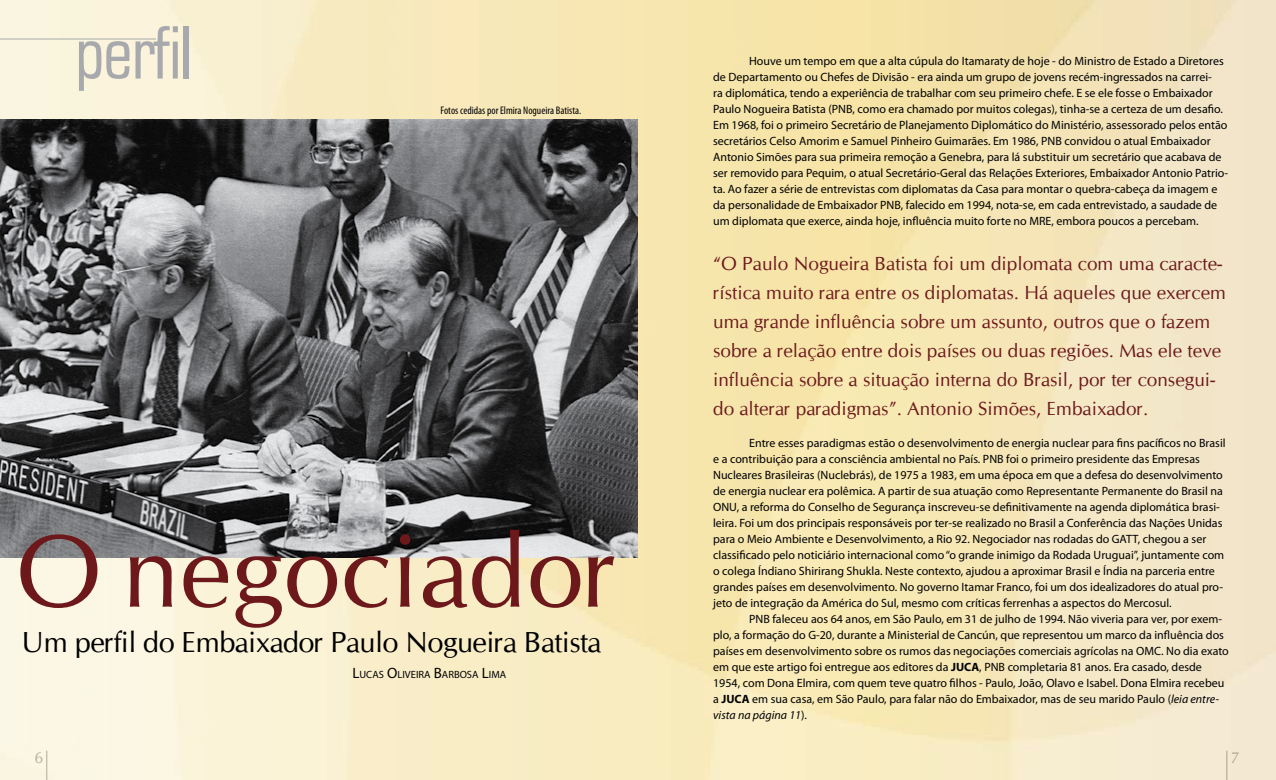
<style>
.page{position:relative;width:1276px;height:780px;background:#fff}
.page>*{position:absolute;margin:0;border:0;box-sizing:border-box;transform-origin:0 0}
.t1{font:103.4px "Cg Omega";color:#6d191c}
.t2{font:74px "Eural Small DB Normal";color:#a7a9ac}
.t3{font:29px "Cg Omega";letter-spacing:-.02em;color:#000}
.t4{font:19px/29px "Cg Omega";color:#6d191c}
.t5{font:16px "Cg Omega";color:#939598}
.t6{font:12px/16px "Myriad Pro";color:#000}
.t7{font:condensed 11px "Myriad Pro";color:#000}
.t8{font:10.5px "Myriad Pro";color:#000}
.s1{font-size:15px}
.s2{font-weight:700}
.s3{font-style:italic}
</style>
<div class="page">
<img style="left:0;top:0;width:1276px;height:780px">
<hr style="left:0;top:38px;width:156px;height:1px;background:#a7a9ac">
<img style="left:0;top:119px;width:638px;height:438px">
<h2 class="t2" style="left:76px;top:12px;width:117px">perfil</h2>
<p class="t7" style="left:440px;top:104px;width:142px">Fotos cedidas por Elmira Nogueira Batista.</p>
<h1 class="t1" style="left:16px;top:513px;width:604px">O negociador</h1>
<h3 class="t3" style="left:22px;top:626px;width:581px">Um perfil do Embaixador Paulo Nogueira Batista</h3>
<p class="t8" style="left:352px;top:667px;width:155px"><span class="s1">L</span>UCAS <span class="s1">O</span>LIVEIRA <span class="s1">B</span>ARBOSA <span class="s1">L</span>IMA</p>
<p class="t6" style="left:713px;top:52px;width:516px;text-indent:36px">Houve um tempo em que a alta cúpula do Itamaraty de hoje - do Ministro de Estado a Diretores de Departamento ou Chefes de Divisão - era ainda um grupo de jovens recém-ingressados na carrei-<br>ra diplomática, tendo a experiência de trabalhar com seu primeiro chefe. E se ele fosse o Embaixador Paulo Nogueira Batista (PNB, como era chamado por muitos colegas), tinha-se a certeza de um desafio.<br>Em 1968, foi o primeiro Secretário de Planejamento Diplomático do Ministério, assessorado pelos então secretários Celso Amorim e Samuel Pinheiro Guimarães. Em 1986, PNB convidou o atual Embaixador Antonio Simões para sua primeira remoção a Genebra, para lá substituir um secretário que acabava de ser removido para Pequim, o atual Secretário-Geral das Relações Exteriores, Embaixador Antonio Patrio&shy;ta. Ao fazer a série de entrevistas com diplomatas da Casa para montar o quebra-cabeça da imagem e da personalidade de Embaixador PNB, falecido em 1994, nota-se, em cada entrevistado, a saudade de um diplomata que exerce, ainda hoje, influência muito forte no MRE, embora poucos a percebam.</p>
<p class="t4" style="left:713px;top:249px;width:514px">“O Paulo Nogueira Batista foi um diplomata com uma caracte&shy;rística muito rara entre os diplomatas. Há aqueles que exercem uma grande influência sobre um assunto, outros que o fazem sobre a relação entre dois países ou duas regiões. Mas ele teve influência sobre a situação interna do Brasil, por ter consegui&shy;do alterar paradigmas”. Antonio Simões, Embaixador.</p>
<p class="t6" style="left:713px;top:434px;width:514px;text-indent:36px">Entre esses paradigmas estão o desenvolvimento de energia nuclear para fins pacíficos no Brasil e a contribuição para a consciência ambiental no País. PNB foi o primeiro presidente das Empresas Nucleares Brasileiras (Nuclebrás), de 1975 a 1983, em uma época em que a defesa do desenvolvimento de energia nuclear era polêmica. A partir de sua atuação como Representante Permanente do Brasil na ONU, a reforma do Conselho de Segurança inscreveu-se definitivamente na agenda diplomática brasi&shy;leira. Foi um dos principais responsáveis por ter-se realizado no Brasil a Conferência das Nações Unidas para o Meio Ambiente e Desenvolvimento, a Rio 92. Negociador nas rodadas do GATT, chegou a ser classificado pelo noticiário internacional como “o grande inimigo da Rodada Uruguai”, juntamente com o colega Índiano Shirirang Shukla. Neste contexto, ajudou a aproximar Brasil e Índia na parceria entre grandes países em desenvolvimento. No governo Itamar Franco, foi um dos idealizadores do atual pro&shy;jeto de integração da América do Sul, mesmo com críticas ferrenhas a aspectos do Mercosul.</p>
<p class="t6" style="left:713px;top:610px;width:517px;text-indent:36px">PNB faleceu aos 64 anos, em São Paulo, em 31 de julho de 1994. Não viveria para ver, por exem&shy;plo, a formação do G-20, durante a Ministerial de Cancún, que representou um marco da influência dos países em desenvolvimento sobre os rumos das negociações comerciais agrícolas na OMC. No dia exato em que este artigo foi entregue aos editores da <span class="s2">JUCA</span>, PNB completaria 81 anos. Era casado, desde 1954, com Dona Elmira, com quem teve quatro filhos - Paulo, João, Olavo e Isabel. Dona Elmira recebeu a <span class="s2">JUCA</span> em sua casa, em São Paulo, para falar não do Embaixador, mas de seu marido Paulo (<span class="s3">leia entre&shy;vista na página 11</span>).</p>
<h3 class="t5" style="left:35px;top:748px;width:10px">6</h3>
<h3 class="t5" style="left:1230px;top:748px;width:10px">7</h3>
</div>
